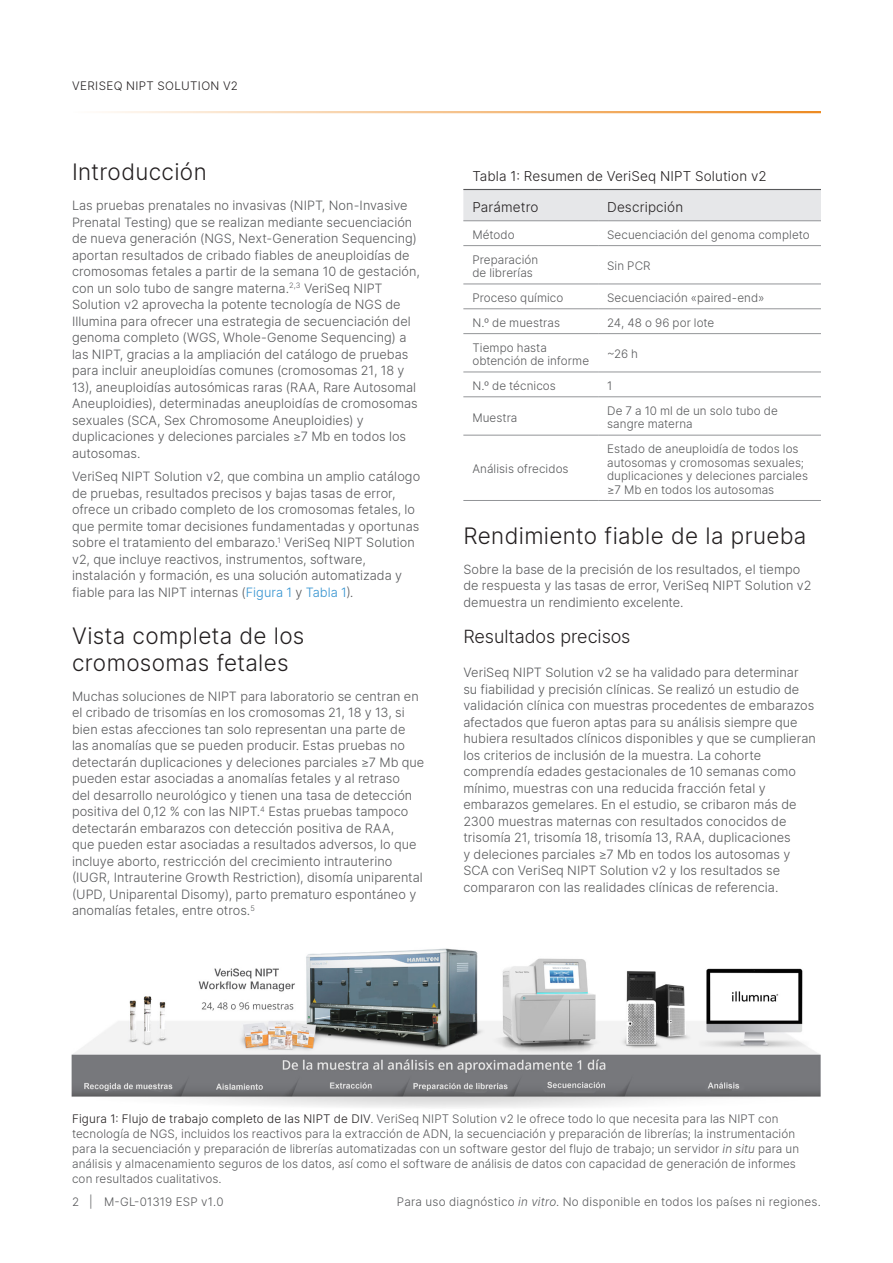
<style>
.page{position:relative;width:893px;height:1263px;background:#fff}
.page>*{position:absolute;margin:0;border:0;box-sizing:border-box;transform-origin:0 0}
.A-Head{font:300 22.5px/27px "Inter";letter-spacing:.015em;color:#231f20}
.B-Head{font:300 18px "Inter";letter-spacing:-.005em;color:#231f20}
.Header_Row_A_Left{font:300 13.5px "Inter";letter-spacing:.01em;color:#231f20}
.Body_Copy{font:300 12.75px/16.5px "Inter";letter-spacing:.005em;color:#57585a}
.Figure_Caption{font:300 11.7px/15px "Inter";letter-spacing:.01em;color:#57585a}
.Body_Row_Left_Alig{font:300 11.7px/13.5px "Inter";letter-spacing:.005em;color:#57585a}
.t1{font:300 11.7px "Inter";letter-spacing:.035em;color:#231f20}
.s1{color:#3191cf}
.s2{font-style:italic}
.s3{color:#231f20}
</style>
<div class="page">
<hr style="left:72px;top:111px;width:749px;height:2px;background:#ed8b22">
<div style="left:463px;top:190px;width:358px;height:30px;background:#e6e7e9"></div>
<hr style="left:463px;top:245px;width:135px;height:1px;background:#939598">
<hr style="left:598px;top:245px;width:223px;height:1px;background:#939598">
<hr style="left:463px;top:284px;width:135px;height:1px;background:#939598">
<hr style="left:598px;top:284px;width:223px;height:1px;background:#939598">
<hr style="left:463px;top:308px;width:135px;height:1px;background:#939598">
<hr style="left:598px;top:308px;width:223px;height:1px;background:#939598">
<hr style="left:463px;top:333px;width:135px;height:1px;background:#939598">
<hr style="left:598px;top:333px;width:223px;height:1px;background:#939598">
<hr style="left:463px;top:372px;width:135px;height:1px;background:#939598">
<hr style="left:598px;top:372px;width:223px;height:1px;background:#939598">
<hr style="left:463px;top:396px;width:135px;height:1px;background:#939598">
<hr style="left:598px;top:396px;width:223px;height:1px;background:#939598">
<hr style="left:463px;top:435px;width:135px;height:1px;background:#939598">
<hr style="left:598px;top:435px;width:223px;height:1px;background:#939598">
<hr style="left:463px;top:500px;width:135px;height:1px;background:#939598">
<hr style="left:598px;top:500px;width:223px;height:1px;background:#939598">
<hr style="left:463px;top:220px;width:135px;height:1px;background:#939598">
<hr style="left:598px;top:220px;width:223px;height:1px;background:#939598">
<hr style="left:463px;top:189px;width:135px;height:1px;background:#57585a">
<hr style="left:598px;top:189px;width:223px;height:1px;background:#57585a">
<img style="left:72px;top:948px;width:749px;height:160px">
<p class="t1" style="left:72px;top:77px;width:167px">VERISEQ NIPT SOLUTION V2</p>
<p class="A-Head" style="left:72px;top:158px;width:136px">Introducción</p>
<p class="Body_Copy" style="left:72px;top:197px;width:349px">Las pruebas prenatales no invasivas (NIPT, Non-Invasive Prenatal Testing) que se realizan mediante secuenciación de nueva generación (NGS, Next-Generation Sequencing) aportan resultados de cribado fiables de aneuploidías de cromosomas fetales a partir de la semana 10 de gestación, con un solo tubo de sangre materna.<sup>2,3</sup> VeriSeq NIPT Solution v2 aprovecha la potente tecnología de NGS de Illumina para ofrecer una estrategia de secuenciación del genoma completo (WGS, Whole-Genome Sequencing) a las NIPT, gracias a la ampliación del catálogo de pruebas para incluir aneuploidías comunes (cromosomas 21, 18 y 13), aneuploidías autosómicas raras (RAA, Rare Autosomal Aneuploidies), determinadas aneuploidías de cromosomas sexuales (SCA, Sex Chromosome Aneuploidies) y duplicaciones y deleciones parciales ≥7 Mb en todos los autosomas.</p>
<p class="Body_Copy" style="left:72px;top:468px;width:350px">VeriSeq NIPT Solution v2, que combina un amplio catálogo de pruebas, resultados precisos y bajas tasas de error, ofrece un cribado completo de los cromosomas fetales, lo que permite tomar decisiones fundamentadas y oportunas sobre el tratamiento del embarazo.<sup>1</sup> VeriSeq NIPT Solution v2, que incluye reactivos, instrumentos, software, instalación y formación, es una solución automatizada y fiable para las NIPT internas (<span class="s1">Figura 1</span> y <span class="s1">Tabla 1</span>)<span class="s2">.</span></p>
<p class="A-Head" style="left:72px;top:622px;width:234px">Vista completa de los cromosomas fetales</p>
<p class="Body_Copy" style="left:72px;top:688px;width:354px">Muchas soluciones de NIPT para laboratorio se centran en el cribado de trisomías en los cromosomas 21, 18 y 13, si bien estas afecciones tan solo representan una parte de las anomalías que se pueden producir. Estas pruebas no detectarán duplicaciones y deleciones parciales ≥7 Mb que pueden estar asociadas a anomalías fetales y al retraso<br>del desarrollo neurológico y tienen una tasa de detección positiva del 0,12 % con las NIPT.<sup>4</sup> Estas pruebas tampoco detectarán embarazos con detección positiva de RAA,<br>que pueden estar asociadas a resultados adversos, lo que incluye aborto, restricción del crecimiento intrauterino (IUGR, Intrauterine Growth Restriction), disomía uniparental (UPD, Uniparental Disomy), parto prematuro espontáneo y anomalías fetales, entre otros.<sup>5</sup></p>
<p class="Header_Row_A_Left" style="left:472px;top:166px;width:296px">Tabla 1: Resumen de VeriSeq NIPT Solution v2</p>
<p class="Header_Row_A_Left" style="left:472px;top:197px;width:68px">Parámetro</p>
<p class="Header_Row_A_Left" style="left:607px;top:197px;width:78px">Descripción</p>
<p class="Body_Row_Left_Alig" style="left:472px;top:228px;width:44px">Método</p>
<p class="Body_Row_Left_Alig" style="left:607px;top:228px;width:204px">Secuenciación del genoma completo</p>
<p class="Body_Row_Left_Alig" style="left:472px;top:253px;width:68px">Preparación de librerías</p>
<p class="Body_Row_Left_Alig" style="left:607px;top:259px;width:45px">Sin PCR</p>
<p class="Body_Row_Left_Alig" style="left:472px;top:291px;width:93px">Proceso químico</p>
<p class="Body_Row_Left_Alig" style="left:607px;top:291px;width:159px">Secuenciación «paired-end»</p>
<p class="Body_Row_Left_Alig" style="left:472px;top:316px;width:89px">N.º de muestras</p>
<p class="Body_Row_Left_Alig" style="left:607px;top:316px;width:109px">24, 48 o 96 por lote</p>
<p class="Body_Row_Left_Alig" style="left:472px;top:341px;width:118px">Tiempo hasta obtención de informe</p>
<p class="Body_Row_Left_Alig" style="left:607px;top:347px;width:32px">~26 h</p>
<p class="Body_Row_Left_Alig" style="left:472px;top:379px;width:85px">N.º de técnicos</p>
<p class="Body_Row_Left_Alig" style="left:607px;top:379px;width:7px">1</p>
<p class="Body_Row_Left_Alig" style="left:472px;top:410px;width:47px">Muestra</p>
<p class="Body_Row_Left_Alig" style="left:607px;top:404px;width:172px">De 7 a 10 ml de un solo tubo de sangre materna</p>
<p class="Body_Row_Left_Alig" style="left:472px;top:462px;width:98px">Análisis ofrecidos</p>
<p class="Body_Row_Left_Alig" style="left:607px;top:442px;width:202px">Estado de aneuploidía de todos los autosomas y cromosomas sexuales; duplicaciones y deleciones parciales ≥7 Mb en todos los autosomas</p>
<p class="A-Head" style="left:463px;top:522px;width:345px">Rendimiento fiable de la prueba</p>
<p class="Body_Copy" style="left:463px;top:561px;width:350px">Sobre la base de la precisión de los resultados, el tiempo de respuesta y las tasas de error, VeriSeq NIPT Solution v2 demuestra un rendimiento excelente.</p>
<p class="B-Head" style="left:463px;top:623px;width:169px">Resultados precisos</p>
<p class="Body_Copy" style="left:463px;top:664px;width:354px">VeriSeq NIPT Solution v2 se ha validado para determinar<br>su fiabilidad y precisión clínicas. Se realizó un estudio de validación clínica con muestras procedentes de embarazos afectados que fueron aptas para su análisis siempre que hubiera resultados clínicos disponibles y que se cumplieran los criterios de inclusión de la muestra. La cohorte comprendía edades gestacionales de 10 semanas como mínimo, muestras con una reducida fracción fetal y embarazos gemelares. En el estudio, se cribaron más de 2300 muestras maternas con resultados conocidos de trisomía 21, trisomía 18, trisomía 13, RAA, duplicaciones<br>y deleciones parciales ≥7 Mb en todos los autosomas y SCA con VeriSeq NIPT Solution v2 y los resultados se compararon con las realidades clínicas de referencia.</p>
<p class="Figure_Caption" style="left:72px;top:1111px;width:729px"><span class="s3">Figura 1: Flujo de trabajo completo de las NIPT de DIV</span>. VeriSeq NIPT Solution v2 le ofrece todo lo que necesita para las NIPT con tecnología de NGS, incluidos los reactivos para la extracción de ADN, la secuenciación y preparación de librerías; la instrumentación para la secuenciación y preparación de librerías automatizadas con un software gestor del flujo de trabajo; un servidor <span class="s2">in situ</span> para un análisis y almacenamiento seguros de los datos, así como el software de análisis de datos con capacidad de generación de informes con resultados cualitativos.</p>
<p class="Figure_Caption" style="left:72px;top:1194px;width:153px">2 | M-GL-01319 ESP v1.0</p>
<p class="Figure_Caption" style="left:397px;top:1194px;width:426px">Para uso diagnóstico <span class="s2">in vitro</span>. No disponible en todos los países ni regiones.</p>
</div>
